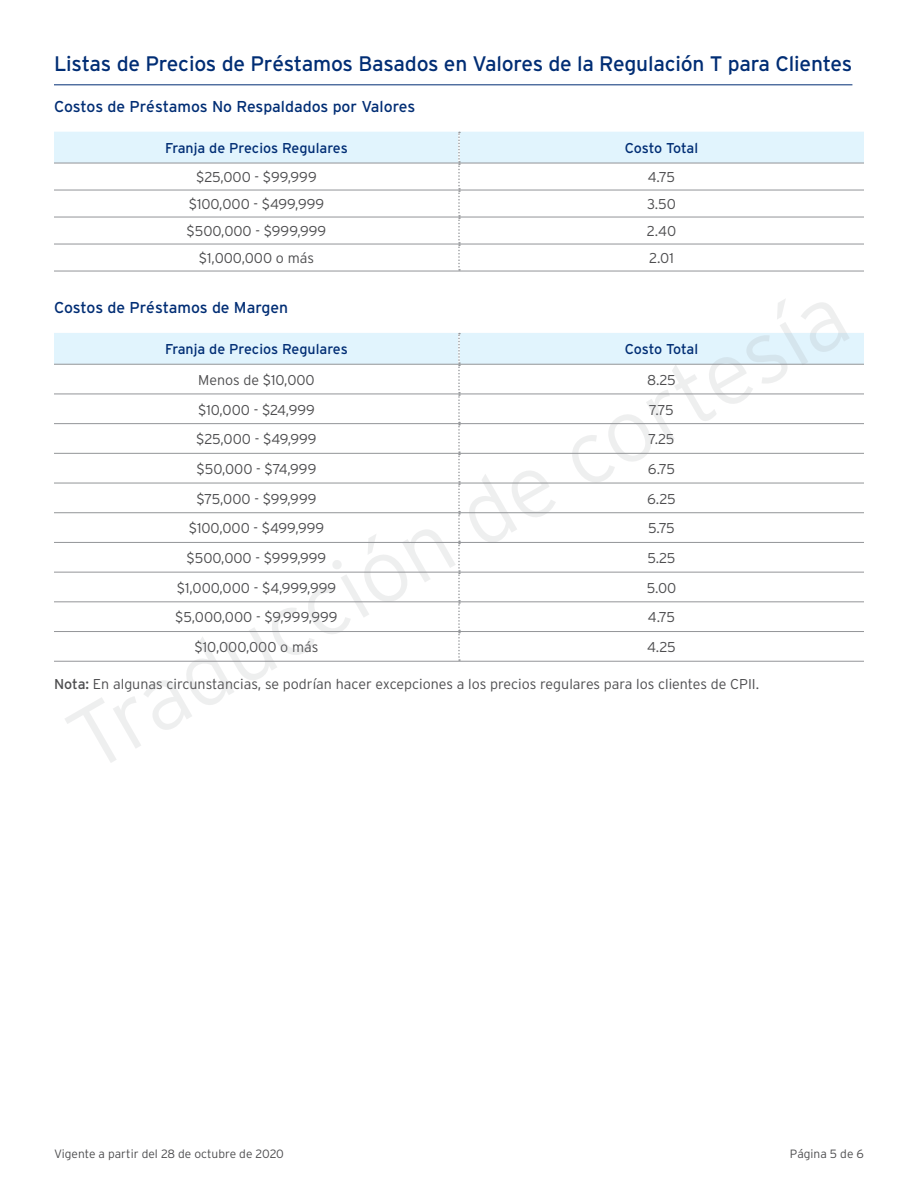
<style>
.page{position:relative;width:918px;height:1188px;background:#fff}
.page>*{position:absolute;margin:0;border:0;box-sizing:border-box;transform-origin:0 0}
.t1{font:21px "Interstate";letter-spacing:-.01em;color:#002d74}
.t2{font:15.75px "Interstate";color:#002d74}
.Table_Body__center{font:300 14.25px "Interstate";color:#4d4d4f}
.Table_Body__center-2{font:14.25px "Interstate";color:#002d74}
.t3{font:300 12px "Interstate";color:#4d4d4f}
.s1{font-weight:400}
</style>
<div class="page">
<hr style="left:54px;top:84px;width:798px;height:1px;background:#002d74">
<svg style="left:54px;top:132px;width:810px;height:139px"></svg>
<hr style="left:54px;top:163px;width:405px;height:1px;background:#939598">
<hr style="left:459px;top:163px;width:405px;height:1px;background:#939598">
<hr style="left:54px;top:190px;width:405px;height:1px;background:#939598">
<hr style="left:459px;top:190px;width:405px;height:1px;background:#939598">
<hr style="left:54px;top:217px;width:405px;height:1px;background:#939598">
<hr style="left:459px;top:217px;width:405px;height:1px;background:#939598">
<hr style="left:54px;top:244px;width:405px;height:1px;background:#939598">
<hr style="left:459px;top:244px;width:405px;height:1px;background:#939598">
<hr style="left:54px;top:271px;width:405px;height:1px;background:#939598">
<hr style="left:459px;top:271px;width:405px;height:1px;background:#939598">
<svg style="left:54px;top:333px;width:810px;height:328px"></svg>
<hr style="left:54px;top:364px;width:405px;height:1px;background:#939598">
<hr style="left:459px;top:364px;width:405px;height:1px;background:#939598">
<hr style="left:54px;top:394px;width:405px;height:1px;background:#939598">
<hr style="left:459px;top:394px;width:405px;height:1px;background:#939598">
<hr style="left:54px;top:423px;width:405px;height:1px;background:#939598">
<hr style="left:459px;top:423px;width:405px;height:1px;background:#939598">
<hr style="left:54px;top:453px;width:405px;height:1px;background:#939598">
<hr style="left:459px;top:453px;width:405px;height:1px;background:#939598">
<hr style="left:54px;top:483px;width:405px;height:1px;background:#939598">
<hr style="left:459px;top:483px;width:405px;height:1px;background:#939598">
<hr style="left:54px;top:512px;width:405px;height:1px;background:#939598">
<hr style="left:459px;top:512px;width:405px;height:1px;background:#939598">
<hr style="left:54px;top:542px;width:405px;height:1px;background:#939598">
<hr style="left:459px;top:542px;width:405px;height:1px;background:#939598">
<hr style="left:54px;top:572px;width:405px;height:1px;background:#939598">
<hr style="left:459px;top:572px;width:405px;height:1px;background:#939598">
<hr style="left:54px;top:601px;width:405px;height:1px;background:#939598">
<hr style="left:459px;top:601px;width:405px;height:1px;background:#939598">
<hr style="left:54px;top:631px;width:405px;height:1px;background:#939598">
<hr style="left:459px;top:631px;width:405px;height:1px;background:#939598">
<hr style="left:54px;top:661px;width:405px;height:1px;background:#939598">
<hr style="left:459px;top:661px;width:405px;height:1px;background:#939598">
<p class="t1" style="left:54px;top:52px;width:800px">Listas de Precios de Préstamos Basados en Valores de la Regulación T para Clientes</p>
<h3 class="t2" style="left:54px;top:98px;width:363px">Costos de Préstamos No Respaldados por Valores</h3>
<p class="Table_Body__center-2" style="left:165px;top:140px;width:184px">Franja de Precios Regulares</p>
<p class="Table_Body__center-2" style="left:625px;top:140px;width:75px">Costo Total</p>
<p class="Table_Body__center" style="left:196px;top:169px;width:122px">$25,000 - $99,999</p>
<p class="Table_Body__center" style="left:648px;top:169px;width:29px">4.75</p>
<p class="Table_Body__center" style="left:189px;top:196px;width:137px">$100,000 - $499,999</p>
<p class="Table_Body__center" style="left:647px;top:196px;width:30px">3.50</p>
<p class="Table_Body__center" style="left:187px;top:223px;width:141px">$500,000 - $999,999</p>
<p class="Table_Body__center" style="left:647px;top:223px;width:31px">2.40</p>
<p class="Table_Body__center" style="left:199px;top:250px;width:117px">$1,000,000 o más</p>
<p class="Table_Body__center" style="left:649px;top:250px;width:26px">2.01</p>
<h3 class="t2" style="left:54px;top:299px;width:236px">Costos de Préstamos de Margen</h3>
<p class="Table_Body__center-2" style="left:165px;top:341px;width:184px">Franja de Precios Regulares</p>
<p class="Table_Body__center-2" style="left:625px;top:341px;width:75px">Costo Total</p>
<p class="Table_Body__center" style="left:198px;top:372px;width:118px">Menos de $10,000</p>
<p class="Table_Body__center" style="left:647px;top:372px;width:30px">8.25</p>
<p class="Table_Body__center" style="left:198px;top:402px;width:118px">$10,000 - $24,999</p>
<p class="Table_Body__center" style="left:649px;top:402px;width:26px">7.75</p>
<p class="Table_Body__center" style="left:196px;top:431px;width:122px">$25,000 - $49,999</p>
<p class="Table_Body__center" style="left:649px;top:431px;width:27px">7.25</p>
<p class="Table_Body__center" style="left:197px;top:461px;width:121px">$50,000 - $74,999</p>
<p class="Table_Body__center" style="left:648px;top:461px;width:29px">6.75</p>
<p class="Table_Body__center" style="left:197px;top:491px;width:122px">$75,000 - $99,999</p>
<p class="Table_Body__center" style="left:647px;top:491px;width:30px">6.25</p>
<p class="Table_Body__center" style="left:189px;top:520px;width:137px">$100,000 - $499,999</p>
<p class="Table_Body__center" style="left:648px;top:520px;width:28px">5.75</p>
<p class="Table_Body__center" style="left:187px;top:550px;width:141px">$500,000 - $999,999</p>
<p class="Table_Body__center" style="left:647px;top:550px;width:30px">5.25</p>
<p class="Table_Body__center" style="left:177px;top:580px;width:161px">$1,000,000 - $4,999,999</p>
<p class="Table_Body__center" style="left:647px;top:580px;width:31px">5.00</p>
<p class="Table_Body__center" style="left:175px;top:609px;width:164px">$5,000,000 - $9,999,999</p>
<p class="Table_Body__center" style="left:648px;top:609px;width:29px">4.75</p>
<p class="Table_Body__center" style="left:195px;top:639px;width:125px">$10,000,000 o más</p>
<p class="Table_Body__center" style="left:647px;top:639px;width:30px">4.25</p>
<p class="Table_Body__center" style="left:54px;top:676px;width:707px"><span class="s1">Nota:</span> En algunas circunstancias, se podrían hacer excepciones a los precios regulares para los clientes de CPII.</p>
<p class="t3" style="left:54px;top:1147px;width:232px">Vigente a partir del 28 de octubre de 2020</p>
<p class="t3" style="left:790px;top:1147px;width:76px">Página 5 de 6</p>
</div>
